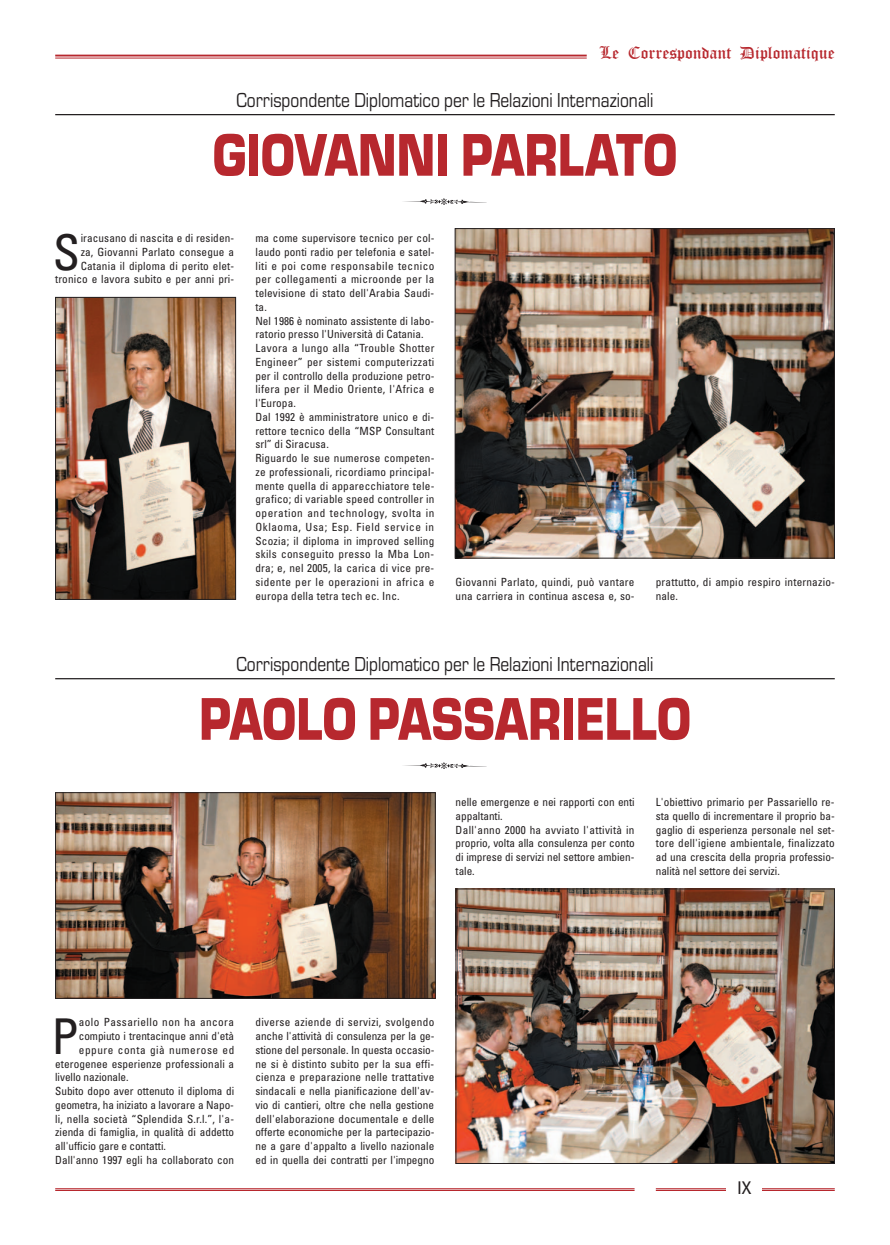
<style>
.page{position:relative;width:890px;height:1245px;background:#fff}
.page>*{position:absolute;margin:0;border:0;box-sizing:border-box;transform-origin:0 0}
.t1{font:62.5px "Eurostile T Blac";color:#b7282e;scale:.8 1}
.t2{font:condensed 49.25px "Univers";color:#231f20}
.t3{font:21px "Eurostile T";color:#231f20;scale:.83 1}
.t4{font:17.5px "Old English Text";color:#b7282e}
.t5{font:condensed 17.5px "Univers";color:#231f20}
.t6{font:condensed 11.25px/13.8px "Univers";letter-spacing:.015em;color:#231f20}
.t7{font:condensed 11.25px/13.8px "Univers";letter-spacing:-.005em;color:#231f20}
.t8{font:condensed 11.25px "Univers";letter-spacing:.04em;color:#231f20}
.t9{font:condensed 11.25px "Univers";letter-spacing:.05em;color:#231f20}
</style>
<div class="page">
<img style="left:55px;top:54px;width:780px;height:1137px">
<svg style="left:401px;top:762px;width:86px;height:6px"></svg>
<svg style="left:401px;top:198px;width:86px;height:7px"></svg>
<h3 class="t4" style="left:599px;top:42px;width:237px">Le Correspondant Diplomatique</h3>
<h3 class="t3" style="left:236px;top:87px;width:504px">Corrispondente Diplomatico per le Relazioni Internazionali</h3>
<h1 class="t1" style="left:213px;top:117px;width:582px">GIOVANNI PARLATO</h1>
<h2 class="t2" style="left:53px;top:234px;width:29px">S</h2>
<p class="t6" style="left:55px;top:232px;width:181px;text-align:right">iracusano di nascita e di residen-<br>za, Giovanni Parlato consegue a Catania il diploma di perito elet&shy;tronico e lavora subito e per anni pri-</p>
<p class="t6" style="left:255px;top:232px;width:181px">ma come supervisore tecnico per col&shy;laudo ponti radio per telefonia e satel&shy;liti e poi come responsabile tecnico per collegamenti a microonde per la televisione di stato dell'Arabia Saudi&shy;ta.<br>Nel 1986 è nominato assistente di labo&shy;ratorio presso l'Università di Catania.<br>Lavora a lungo alla “Trouble Shotter Engineer” per sistemi computerizzati per il controllo della produzione petro&shy;lifera per il Medio Oriente, l'Africa e l'Europa.<br>Dal 1992 è amministratore unico e di&shy;rettore tecnico della “MSP Consultant srl” di Siracusa.<br>Riguardo le sue numerose competen&shy;ze professionali, ricordiamo principal&shy;mente quella di apparecchiatore tele&shy;grafico; di variable speed controller in operation and technology, svolta in Oklaoma, Usa; Esp. Field service in Scozia; il diploma in improved selling skils conseguito presso la Mba Lon&shy;dra; e, nel 2005, la carica di vice pre&shy;sidente per le operazioni in africa e europa della tetra tech ec. Inc.</p>
<p class="t6" style="left:456px;top:576px;width:181px">Giovanni Parlato, quindi, può vantare una carriera in continua ascesa e, so-</p>
<p class="t6" style="left:656px;top:576px;width:181px">prattutto, di ampio respiro internazio&shy;nale.</p>
<h3 class="t3" style="left:236px;top:651px;width:504px">Corrispondente Diplomatico per le Relazioni Internazionali</h3>
<h1 class="t1" style="left:199px;top:681px;width:616px">PAOLO PASSARIELLO</h1>
<p class="t7" style="left:456px;top:796px;width:181px">nelle emergenze e nei rapporti con enti appaltanti.<br>Dall'anno 2000 ha avviato l'attività in proprio, volta alla consulenza per conto di imprese di servizi nel settore ambien&shy;tale.</p>
<p class="t6" style="left:656px;top:796px;width:180px;text-align:justify">L'obiettivo primario per Passariello re&shy;sta quello di incrementare il proprio ba&shy;gaglio di esperienza personale nel set&shy;tore dell'igiene ambientale, finalizzato ad una crescita della propria professio&shy;nalità nel settore dei servizi.</p>
<h2 class="t2" style="left:52px;top:1018px;width:29px">P</h2>
<p class="t8" style="left:79px;top:1018px;width:157px">aolo Passariello non ha ancora</p>
<p class="t7" style="left:79px;top:1029px;width:157px">compiuto i trentacinque anni d'età</p>
<p class="t9" style="left:79px;top:1045px;width:157px">eppure conta già numerose ed</p>
<p class="t6" style="left:55px;top:1057px;width:181px">eterogenee esperienze professionali a</p>
<p class="t7" style="left:55px;top:1071px;width:75px">livello nazionale.</p>
<p class="t6" style="left:55px;top:1084px;width:180px">Subito dopo aver ottenuto il diploma di</p>
<p class="t7" style="left:55px;top:1098px;width:180px">geometra, ha iniziato a lavorare a Napo-</p>
<p class="t6" style="left:55px;top:1112px;width:180px">li, nella società “Splendida S.r.l.”, l'a-</p>
<p class="t6" style="left:55px;top:1126px;width:180px">zienda di famiglia, in qualità di addetto</p>
<p class="t7" style="left:55px;top:1139px;width:112px">all'ufficio gare e contatti.</p>
<p class="t6" style="left:55px;top:1153px;width:180px">Dall'anno 1997 egli ha collaborato con</p>
<p class="t6" style="left:255px;top:1016px;width:181px;text-align:justify">diverse aziende di servizi, svolgendo anche l'attività di consulenza per la ge&shy;stione del personale. In questa occasio&shy;ne si è distinto subito per la sua effi&shy;cienza e preparazione nelle trattative sindacali e nella pianificazione dell'av&shy;vio di cantieri, oltre che nella gestione dell'elaborazione documentale e delle offerte economiche per la partecipazio&shy;ne a gare d'appalto a livello nazionale ed in quella dei contratti per l'impegno</p>
<h3 class="t5" style="left:737px;top:1181px;width:16px">IX</h3>
</div>
